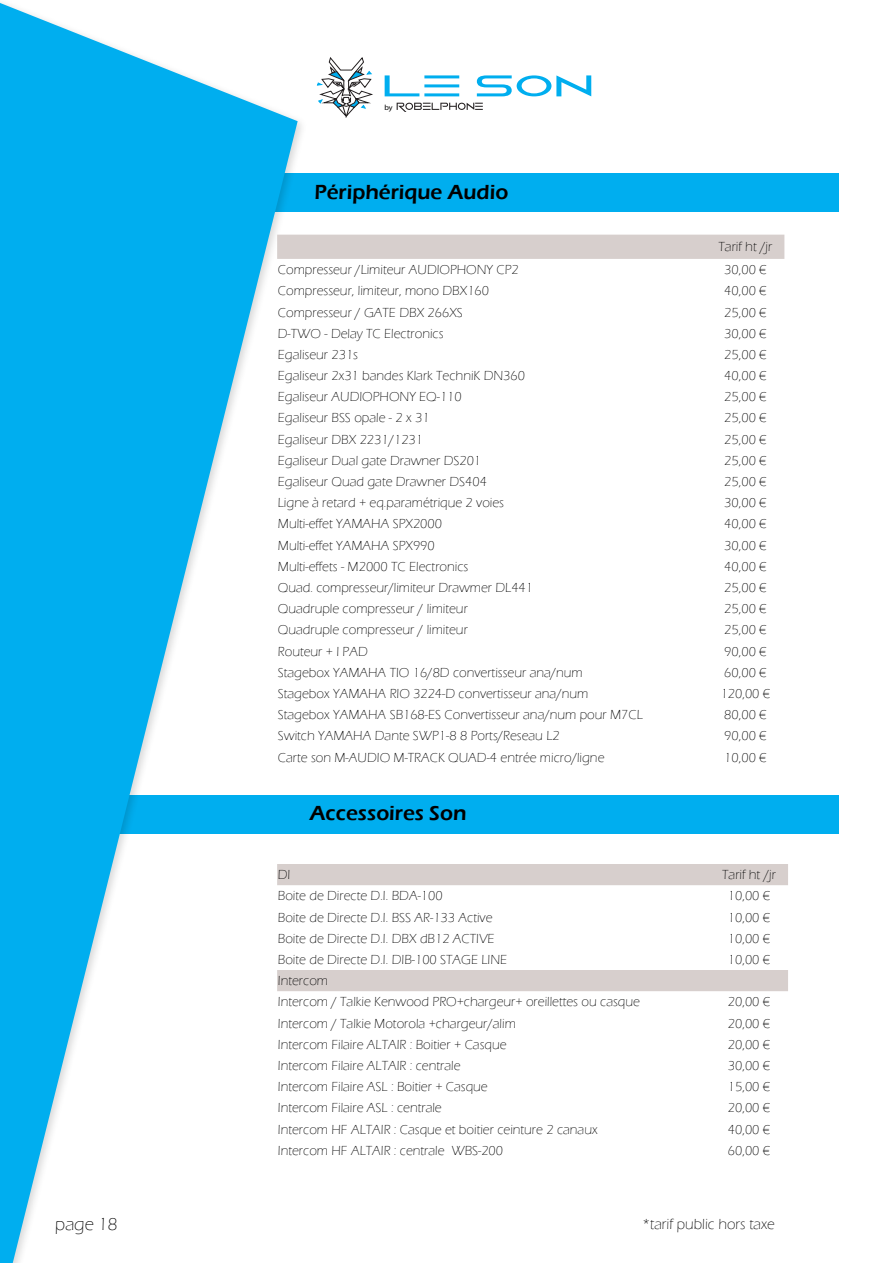
<style>
.page{position:relative;width:893px;height:1263px;background:#fff}
.page>*{position:absolute;margin:0;border:0;box-sizing:border-box;transform-origin:0 0}
.t1{font:30.6px "Vermin Vibes 2";color:#00aeef;scale:1.66 1}
.t2{font:600 21px "Eras ITC";color:#000}
.t3{font:300 18px "Eras ITC";color:#000}
.t4{font:300 15px "Eras ITC";color:#000}
.t5{font:300 13.5px/21.1px "Eras ITC";color:#000}
.t6{font:7.5px "Myriad Pro";color:#000;scale:1.06 1}
</style>
<div class="page">
<div style="left:0;top:795px;width:839px;height:39px;background:#00aeef"></div>
<div style="left:0;top:173px;width:839px;height:39px;background:#00aeef"></div>
<div style="left:0;top:0;width:308px;height:1263px;background:#000;opacity:.16"></div>
<svg style="left:0;top:3px;width:298px;height:1260px;fill:#00aeef"></svg>
<svg style="left:397px;top:103px;width:86px;height:9px"></svg>
<svg style="left:317px;top:57px;width:56px;height:61px"></svg>
<div style="left:277px;top:235px;width:507px;height:24px;background:#d7cfcd"></div>
<svg style="left:277px;top:864px;width:511px;height:127px"></svg>
<h1 class="t1" style="left:385px;top:72px;width:128px">LE SON</h1>
<p class="t6" style="left:384px;top:103px;width:9px">by</p>
<h2 class="t2" style="left:314px;top:180px;width:195px">Périphérique Audio</h2>
<p class="t5" style="left:719px;top:236px;width:55px">Tarif ht /jr</p>
<p class="t5" style="left:278px;top:259px;width:242px">Compresseur /Limiteur AUDIOPHONY CP2</p>
<p class="t5" style="left:724px;top:259px;width:44px">30,00 €</p>
<p class="t5" style="left:278px;top:280px;width:213px">Compresseur, limiteur, mono DBX160</p>
<p class="t5" style="left:724px;top:280px;width:44px">40,00 €</p>
<p class="t5" style="left:278px;top:302px;width:186px">Compresseur / GATE DBX 266XS</p>
<p class="t5" style="left:724px;top:302px;width:44px">25,00 €</p>
<p class="t5" style="left:278px;top:323px;width:167px">D-TWO - Delay TC Electronics</p>
<p class="t5" style="left:724px;top:323px;width:44px">30,00 €</p>
<p class="t5" style="left:278px;top:344px;width:82px">Egaliseur 231s</p>
<p class="t5" style="left:724px;top:344px;width:44px">25,00 €</p>
<p class="t5" style="left:278px;top:365px;width:249px">Egaliseur 2x31 bandes Klark TechniK DN360</p>
<p class="t5" style="left:724px;top:365px;width:44px">40,00 €</p>
<p class="t5" style="left:278px;top:386px;width:185px">Egaliseur AUDIOPHONY EQ-110</p>
<p class="t5" style="left:724px;top:386px;width:44px">25,00 €</p>
<p class="t5" style="left:278px;top:408px;width:153px">Egaliseur BSS opale - 2 x 31</p>
<p class="t5" style="left:724px;top:408px;width:44px">25,00 €</p>
<p class="t5" style="left:278px;top:429px;width:147px">Egaliseur DBX 2231/1231</p>
<p class="t5" style="left:724px;top:429px;width:44px">25,00 €</p>
<p class="t5" style="left:278px;top:450px;width:205px">Egaliseur Dual gate Drawner DS201</p>
<p class="t5" style="left:724px;top:450px;width:44px">25,00 €</p>
<p class="t5" style="left:278px;top:471px;width:211px">Egaliseur Quad gate Drawner DS404</p>
<p class="t5" style="left:724px;top:471px;width:44px">25,00 €</p>
<p class="t5" style="left:278px;top:492px;width:228px">Ligne à retard + eq.paramétrique 2 voies</p>
<p class="t5" style="left:724px;top:492px;width:44px">30,00 €</p>
<p class="t5" style="left:278px;top:514px;width:166px">Multi-effet YAMAHA SPX2000</p>
<p class="t5" style="left:724px;top:514px;width:44px">40,00 €</p>
<p class="t5" style="left:278px;top:535px;width:158px">Multi-effet YAMAHA SPX990</p>
<p class="t5" style="left:724px;top:535px;width:44px">30,00 €</p>
<p class="t5" style="left:278px;top:556px;width:192px">Multi-effets - M2000 TC Electronics</p>
<p class="t5" style="left:724px;top:556px;width:44px">40,00 €</p>
<p class="t5" style="left:278px;top:577px;width:257px">Quad. compresseur/limiteur Drawmer DL441</p>
<p class="t5" style="left:724px;top:577px;width:44px">25,00 €</p>
<p class="t5" style="left:278px;top:598px;width:191px">Quadruple compresseur / limiteur</p>
<p class="t5" style="left:724px;top:598px;width:44px">25,00 €</p>
<p class="t5" style="left:278px;top:620px;width:191px">Quadruple compresseur / limiteur</p>
<p class="t5" style="left:724px;top:620px;width:44px">25,00 €</p>
<p class="t5" style="left:278px;top:641px;width:91px">Routeur + I PAD</p>
<p class="t5" style="left:724px;top:641px;width:44px">90,00 €</p>
<p class="t5" style="left:278px;top:662px;width:306px">Stagebox YAMAHA TIO 16/8D convertisseur ana/num</p>
<p class="t5" style="left:724px;top:662px;width:44px">60,00 €</p>
<p class="t5" style="left:278px;top:683px;width:312px">Stagebox YAMAHA RIO 3224-D convertisseur ana/num</p>
<p class="t5" style="left:721px;top:683px;width:51px">120,00 €</p>
<p class="t5" style="left:278px;top:704px;width:366px">Stagebox YAMAHA SB168-ES Convertisseur ana/num pour M7CL</p>
<p class="t5" style="left:724px;top:704px;width:44px">80,00 €</p>
<p class="t5" style="left:278px;top:726px;width:283px">Switch YAMAHA Dante SWP1-8 8 Ports/Reseau L2</p>
<p class="t5" style="left:724px;top:726px;width:44px">90,00 €</p>
<p class="t5" style="left:278px;top:747px;width:328px">Carte son M-AUDIO M-TRACK QUAD-4 entrée micro/ligne</p>
<p class="t5" style="left:724px;top:747px;width:44px">10,00 €</p>
<h2 class="t2" style="left:310px;top:801px;width:158px">Accessoires Son</h2>
<p class="t5" style="left:278px;top:864px;width:14px">DI</p>
<p class="t5" style="left:722px;top:864px;width:55px">Tarif ht /jr</p>
<p class="t5" style="left:278px;top:885px;width:166px">Boite de Directe D.I. BDA-100</p>
<p class="t5" style="left:728px;top:885px;width:44px">10,00 €</p>
<p class="t5" style="left:278px;top:907px;width:216px">Boite de Directe D.I. BSS AR-133 Active</p>
<p class="t5" style="left:728px;top:907px;width:44px">10,00 €</p>
<p class="t5" style="left:278px;top:928px;width:218px">Boite de Directe D.I. DBX dB12 ACTIVE</p>
<p class="t5" style="left:728px;top:928px;width:44px">10,00 €</p>
<p class="t5" style="left:278px;top:949px;width:231px">Boite de Directe D.I. DIB-100 STAGE LINE</p>
<p class="t5" style="left:728px;top:949px;width:44px">10,00 €</p>
<p class="t5" style="left:278px;top:970px;width:363px">Intercom<br>Intercom / Talkie Kenwood PRO+chargeur+ oreillettes ou casque</p>
<p class="t5" style="left:728px;top:991px;width:44px">20,00 €</p>
<p class="t5" style="left:278px;top:1013px;width:239px">Intercom / Talkie Motorola +chargeur/alim</p>
<p class="t5" style="left:728px;top:1013px;width:44px">20,00 €</p>
<p class="t5" style="left:278px;top:1034px;width:230px">Intercom Filaire ALTAIR : Boitier + Casque</p>
<p class="t5" style="left:728px;top:1034px;width:44px">20,00 €</p>
<p class="t5" style="left:278px;top:1055px;width:184px">Intercom Filaire ALTAIR : centrale</p>
<p class="t5" style="left:728px;top:1055px;width:44px">30,00 €</p>
<p class="t5" style="left:278px;top:1076px;width:211px">Intercom Filaire ASL : Boitier + Casque</p>
<p class="t5" style="left:728px;top:1076px;width:44px">15,00 €</p>
<p class="t5" style="left:278px;top:1097px;width:165px">Intercom Filaire ASL : centrale</p>
<p class="t5" style="left:728px;top:1097px;width:44px">20,00 €</p>
<p class="t5" style="left:278px;top:1119px;width:321px">Intercom HF ALTAIR : Casque et boitier ceinture 2 canaux</p>
<p class="t5" style="left:728px;top:1119px;width:44px">40,00 €</p>
<p class="t5" style="left:278px;top:1140px;width:227px">Intercom HF ALTAIR : centrale WBS-200</p>
<p class="t5" style="left:728px;top:1140px;width:44px">60,00 €</p>
<h3 class="t3" style="left:55px;top:1213px;width:64px">page 18</h3>
<p class="t4" style="left:643px;top:1216px;width:134px">*tarif public hors taxe</p>
</div>
